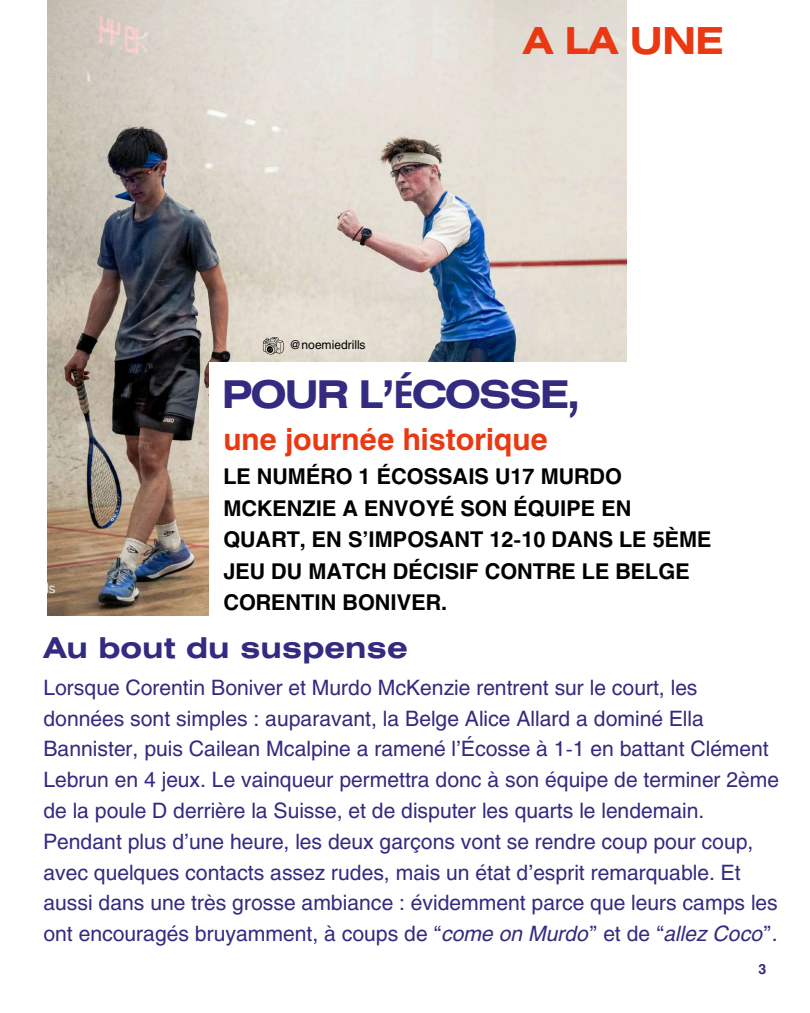
<style>
.page{position:relative;width:810px;height:1013px;background:#fff}
.page>*{position:absolute;margin:0;border:0;box-sizing:border-box;transform-origin:0 0}
.t1{font:700 38.1px "Helios Ext";letter-spacing:-.065em;color:#322b80}
.t2{font:700 37.1px "Helios Ext";color:#ea3912}
.t3{font:700 30px "Helios";color:#ea3912}
.t4{font:700 28.6px "Helios Ext";color:#322b80}
.t5{font:700 21.5px/31.5px "Helios";color:#000001}
.t6{font:21px/30.8px "Helios";color:#322b80}
.t7{font:700 14px "Helios";color:#322b80}
.t8{font:12px "Helios";color:#000001}
.s1{font-family:"Noto Sans"}
.s2{font-style:italic}
</style>
<div class="page">
<img style="left:47px;top:0;width:580px;height:615px">
<div style="left:210px;top:362px;width:569px;height:650px;background:#fff"></div>
<svg style="left:263px;top:337px;width:21px;height:17px"></svg>
<p class="t8" style="left:289px;top:336px;width:78px">@noemiedrills</p>
<h2 class="t2" style="left:523px;top:27px;width:202px">A LA UNE</h2>
<h1 class="t1" style="left:222px;top:380px;width:360px">POUR L’<span class="s1">É</span>COSSE,</h1>
<h3 class="t3" style="left:223px;top:420px;width:326px">une journée historique</h3>
<p class="t5" style="left:223px;top:460px;width:490px">LE NUMÉRO 1 ÉCOSSAIS U17 MURDO<br>MCKENZIE A ENVOYÉ SON ÉQUIPE EN<br>QUART, EN S’IMPOSANT 12-10 DANS LE 5ÈME<br>JEU DU MATCH DÉCISIF CONTRE LE BELGE<br>CORENTIN BONIVER.</p>
<h3 class="t4" style="left:43px;top:637px;width:366px">Au bout du suspense</h3>
<p class="t6" style="left:43px;top:671px;width:737px">Lorsque Corentin Boniver et Murdo McKenzie rentrent sur le court, les données sont simples : auparavant, la Belge Alice Allard a dominé Ella Bannister, puis Cailean Mcalpine a ramené l’Écosse à 1-1 en battant Clément Lebrun en 4 jeux. Le vainqueur permettra donc à son équipe de terminer 2ème de la poule D derrière la Suisse, et de disputer les quarts le lendemain.<br>Pendant plus d’une heure, les deux garçons vont se rendre coup pour coup, avec quelques contacts assez rudes, mais un état d’esprit remarquable. Et aussi dans une très grosse ambiance : évidemment parce que leurs camps les ont encouragés bruyamment, à coups de “<span class="s2">come on Murdo</span>” et de “<span class="s2">allez Coco</span>”.</p>
<p class="t7" style="left:759px;top:960px;width:9px">3</p>
</div>
